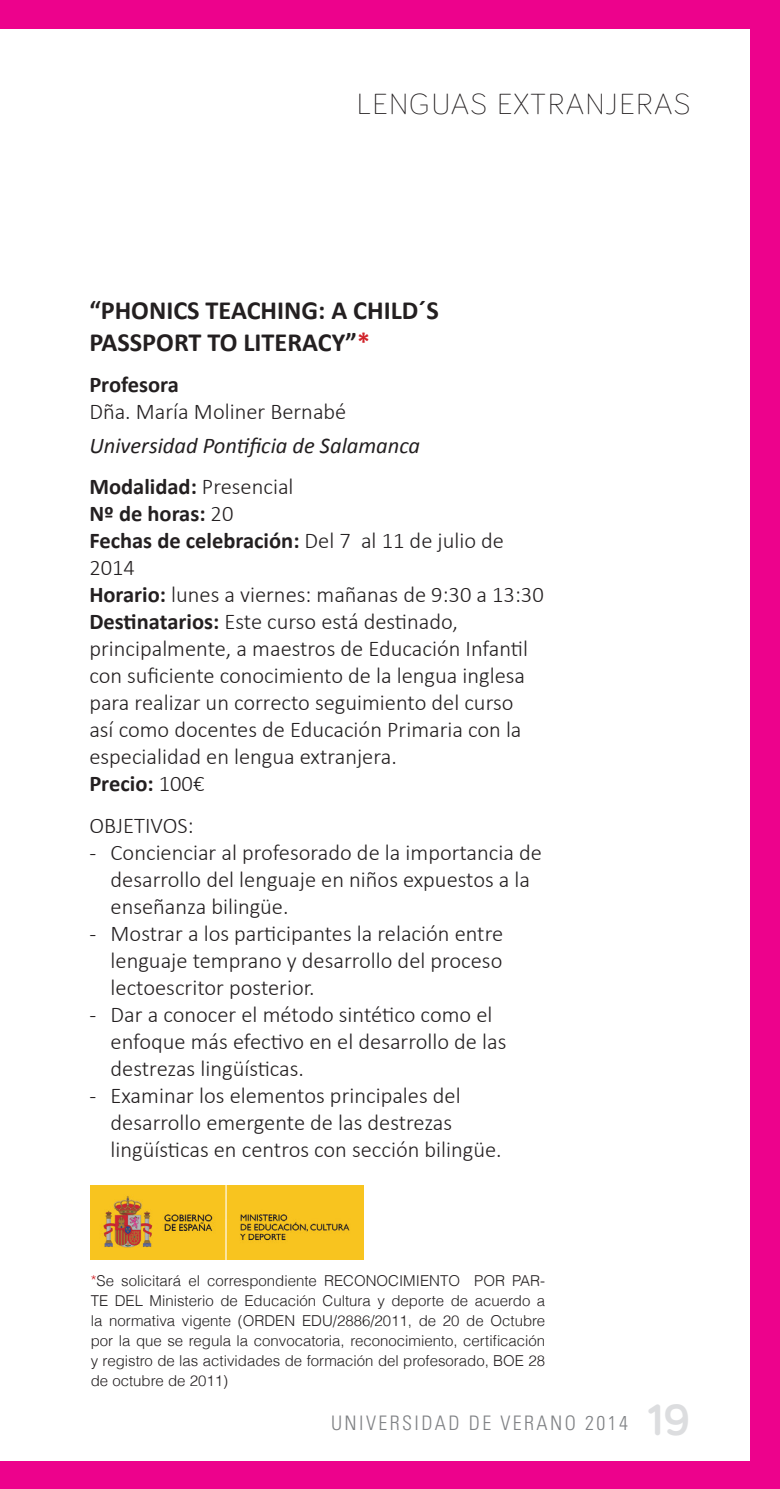
<style>
.page{position:relative;width:780px;height:1489px;background:#fff}
.page>*{position:absolute;margin:0;border:0;box-sizing:border-box;transform-origin:0 0}
.t1{font:700 45px "Bariol";color:#dcdddf}
.t2{font:300 30px "Bariol";letter-spacing:.05em;color:#231f20}
.t3{font:700 26.25px/31.5px "Calibri";color:#231f20}
.t4{font:300 22.5px/27px "Calibri";color:#231f20}
.t5{font:italic 22.5px/41.2px "Calibri";color:#231f20}
.t6{font:700 22.5px "Calibri";color:#231f20}
.t7{font:300 condensed 20px "Univers";letter-spacing:.12em;color:#808285}
.t8{font:300 15px/20px "Helvetica";color:#231f20;text-align:justify}
.s1{color:#d1232a}
.s2{font-weight:700;font-style:normal}
.s3{font-weight:300;font-style:normal}
.s4{font-weight:700}
</style>
<div class="page">
<div style="left:750px;top:1px;width:30px;height:1487px;background:#ed028c"></div>
<div style="left:0;top:1461px;width:780px;height:27px;background:#ed028c"></div>
<div style="left:0;top:0;width:780px;height:29px;background:#ed028c"></div>
<img style="left:90px;top:1185px;width:273px;height:74px">
<h2 class="t2" style="left:357px;top:83px;width:335px">LENGUAS EXTRANJERAS</h2>
<p class="t3" style="left:89px;top:293px;width:351px">“PHONICS TEACHING: A CHILD´S<br>PASSPORT TO LITERACY”<span class="s1">*</span></p>
<p class="t6" style="left:89px;top:370px;width:91px">Profesora</p>
<p class="t4" style="left:89px;top:397px;width:258px">Dña. María Moliner Bernabé</p>
<p class="t5" style="left:89px;top:424px;width:332px">Universidad Pontificia de Salamanca<br><span class="s2">Modalidad:</span> <span class="s3">Presencial</span></p>
<p class="t4" style="left:89px;top:499px;width:456px"><span class="s4">Nº de horas:</span> 20<br><span class="s4">Fechas de celebración:</span> Del 7 al 11 de julio de 2014<br><span class="s4">Horario:</span> lunes a viernes: mañanas de 9:30 a 13:30<br><span class="s4">Destinatarios:</span> Este curso está destinado, principalmente, a maestros de Educación Infantil con suficiente conocimiento de la lengua inglesa para realizar un correcto seguimiento del curso<br>así como docentes de Educación Primaria con la especialidad en lengua extranjera.<br><span class="s4">Precio:</span> 100€</p>
<p class="t4" style="left:89px;top:810px;width:106px">OBJETIVOS:</p>
<p class="t4" style="left:111px;top:837px;width:433px;text-indent:-21px">- Concienciar al profesorado de la importancia de desarrollo del lenguaje en niños expuestos a la enseñanza bilingüe.</p>
<p class="t4" style="left:111px;top:918px;width:394px;text-align:justify;text-indent:-21px">- Mostrar a los participantes la relación entre lenguaje temprano y desarrollo del proceso lectoescritor posterior.</p>
<p class="t4" style="left:111px;top:999px;width:397px;text-indent:-21px">- Dar a conocer el método sintético como el enfoque más efectivo en el desarrollo de las destrezas lingüísticas.</p>
<p class="t4" style="left:111px;top:1080px;width:392px;text-indent:-21px">- Examinar los elementos principales del desarrollo emergente de las destrezas lingüísticas en centros con sección bilingüe.</p>
<p class="t8" style="left:91px;top:1269px;width:456px"><span class="s1">*</span>Se solicitará el correspondiente RECONOCIMIENTO POR PAR-TE DEL Ministerio de Educación Cultura y deporte de acuerdo a la normativa vigente (ORDEN EDU/2886/2011, de 20 de Octubre por la que se regula la convocatoria, reconocimiento, certificación y registro de las actividades de formación del profesorado, BOE 28 de octubre de 2011)</p>
<p class="t7" style="left:331px;top:1410px;width:298px">UNIVERSIDAD DE VERANO 2014</p>
<h1 class="t1" style="left:647px;top:1388px;width:44px">19</h1>
</div>
